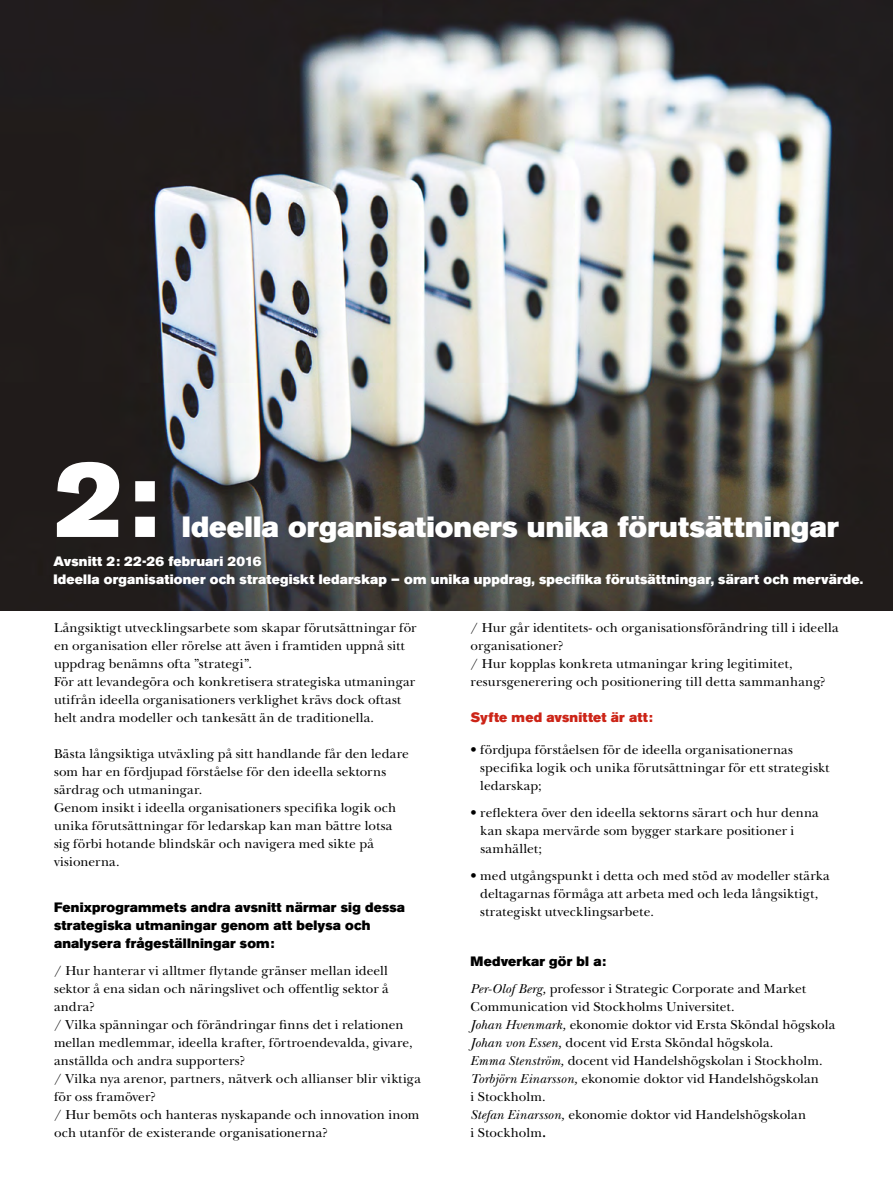
<style>
.page{position:relative;width:893px;height:1191px;background:#fff}
.page>*{position:absolute;margin:0;border:0;box-sizing:border-box;transform-origin:0 0}
.t1{font:107.7px "Akzidenz Grotesk BE Super";color:#fff}
.t2{font:28.95px "Akzidenz Grotesk BE Super";color:#fff}
.t3{font:13.5px/18px "New Baskerville";letter-spacing:.01em;color:#000}
.t4{font:13.5px/18px "Akzidenz Grotesk BE Super";letter-spacing:.015em;color:#fff}
.t5{font:13.5px/18px "Akzidenz Grotesk BE Super";letter-spacing:.015em;color:#000}
.t6{font:13.5px "Akzidenz Grotesk BE Super";letter-spacing:.015em;color:#cc2417}
.s1{font-style:italic}
.s2{font-family:"Minion Pro";font-size:18px}
</style>
<div class="page">
<img style="left:1px;top:0;width:891px;height:610px">
<h1 class="t1" style="left:54px;top:436px;width:106px">2:</h1>
<h2 class="t2" style="left:182px;top:510px;width:659px">Ideella organisationers unika förutsättningar</h2>
<p class="t4" style="left:53px;top:552px;width:811px">Avsnitt 2: 22-26 februari 2016<br>Ideella organisationer och strategiskt ledarskap – om unika uppdrag, specifika förutsättningar, särart och mervärde.</p>
<p class="t3" style="left:54px;top:618px;width:364px">Långsiktigt utvecklingsarbete som skapar förutsättningar för en organisation eller rörelse att även i framtiden uppnå sitt uppdrag benämns ofta ”strategi”.<br>För att levandegöra och konkretisera strategiska utmaningar utifrån ideella organisationers verklighet krävs dock oftast helt andra modeller och tankesätt än de traditionella.</p>
<p class="t3" style="left:54px;top:744px;width:356px">Bästa långsiktiga utväxling på sitt handlande får den ledare som har en fördjupad förståelse för den ideella sektorns särdrag och utmaningar.<br>Genom insikt i ideella organisationers specifika logik och unika förutsättningar för ledarskap kan man bättre lotsa sig förbi hotande blindskär och navigera med sikte på visionerna.</p>
<p class="t5" style="left:54px;top:898px;width:353px">Fenixprogrammets andra avsnitt närmar sig dessa strategiska utmaningar genom att belysa och analysera frågeställningar som:</p>
<p class="t3" style="left:54px;top:962px;width:368px">/ Hur hanterar vi alltmer flytande gränser mellan ideell sektor å ena sidan och näringslivet och offentlig sektor å andra?<br>/ Vilka spänningar och förändringar finns det i relationen mellan medlemmar, ideella krafter, förtroendevalda, givare, anställda och andra supporters?<br>/ Vilka nya arenor, partners, nätverk och allianser blir viktiga för oss framöver?<br>/ Hur bemöts och hanteras nyskapande och innovation inom och utanför de existerande organisationerna?</p>
<p class="t3" style="left:471px;top:618px;width:370px">/ Hur går identitets- och organisationsförändring till i ideella organisationer?<br>/ Hur kopplas konkreta utmaningar kring legitimitet, resursgenerering och positionering till detta sammanhang?</p>
<p class="t6" style="left:471px;top:710px;width:184px">Syfte med avsnittet är att:</p>
<p class="t3" style="left:471px;top:740px;width:324px">• fördjupa förståelsen för de ideella organisationernas</p>
<p class="t3" style="left:471px;top:758px;width:360px"><sup>•</sup> specifika logik och unika förutsättningar för ett strategiskt</p>
<p class="t3" style="left:471px;top:776px;width:72px"><sup>•</sup> ledarskap;</p>
<p class="t3" style="left:471px;top:803px;width:369px">• reflektera över den ideella sektorns särart och hur denna <sup>•</sup> <sup>•</sup></p>
<p class="t3" style="left:471px;top:821px;width:325px"><sup>•</sup> kan skapa mervärde som bygger starkare positioner i</p>
<p class="t3" style="left:474px;top:839px;width:69px"><sup>•</sup>samhället;</p>
<p class="t3" style="left:471px;top:866px;width:361px">• med utgångspunkt i detta och med stöd av modeller stärka</p>
<p class="t3" style="left:471px;top:884px;width:369px"><sup>•</sup> deltagarnas förmåga att arbeta med och leda långsiktigt, <sup>•</sup> <sup>•</sup></p>
<p class="t3" style="left:471px;top:902px;width:185px"><sup>•</sup> strategiskt utvecklingsarbete.</p>
<p class="t5" style="left:471px;top:952px;width:137px">Medverkar gör bl a:</p>
<p class="t3" style="left:471px;top:979px;width:366px"><span class="s1">Per-Olof Berg,</span> professor i Strategic Corporate and Market Communication vid Stockholms Universitet.<br><span class="s1">Johan Hvenmark,</span> ekonomie doktor vid Ersta Sköndal högskola <span class="s1">Johan von Essen,</span> docent vid Ersta Sköndal högskola.<br><span class="s1">Emma Stenström,</span> docent vid Handelshögskolan i Stockholm.<br><span class="s1">Torbjörn Einarsson,</span> ekonomie doktor vid Handelshögskolan<br>i Stockholm.<br><span class="s1">Stefan Einarsson,</span> ekonomie doktor vid Handelshögskolan<br>i Stockholm<span class="s2">.</span></p>
</div>
